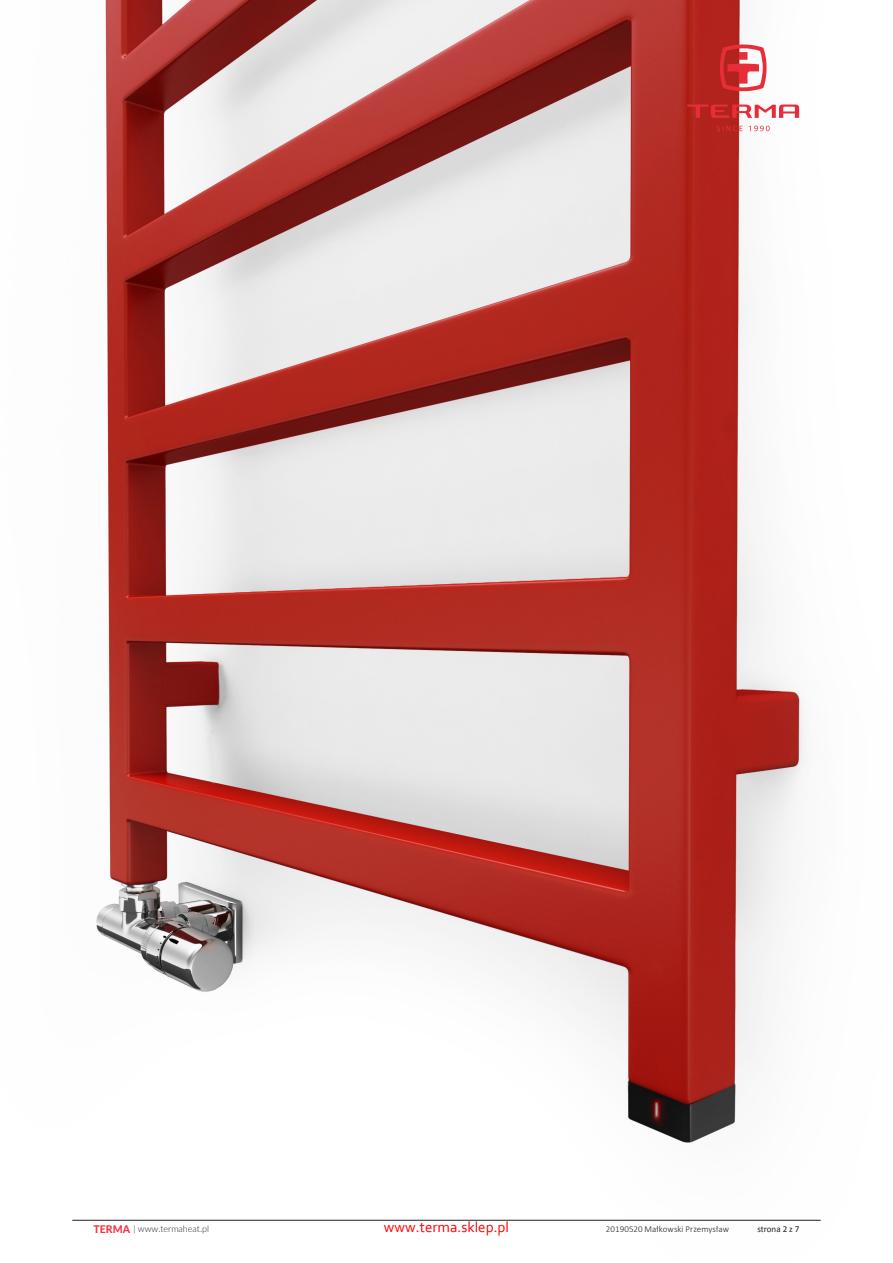
<style>
.page{position:relative;width:893px;height:1263px;background:#fff}
.page>*{position:absolute;margin:0;border:0;box-sizing:border-box;transform-origin:0 0}
.t1{font:15px "Corbel";color:#f00}
.t2{font:300 9px "Calibri";letter-spacing:.005em;color:#231f20}
.t3{font:300 9px "Lato";color:#231f20}
.t4{font:9px "Calibri";color:#231f20}
.s1{font-weight:800;font-size:10.5px;color:#ee3643}
</style>
<div class="page">
<img style="left:72px;top:0;width:749px;height:1220px">
<hr style="left:72px;top:1220px;width:749px;height:1px;background:#231f20">
<svg style="left:720px;top:44px;width:46px;height:47px"></svg>
<svg style="left:687px;top:105px;width:112px;height:13px"></svg>
<svg style="left:717px;top:126px;width:25px;height:5px"></svg>
<svg style="left:749px;top:126px;width:21px;height:5px"></svg>
<p class="t3" style="left:94px;top:1222px;width:117px"><span class="s1">TERMA</span> | www.termaheat.pl</p>
<h1 class="t1" style="left:384px;top:1218px;width:127px">www.terma.sklep.pl</h1>
<p class="t2" style="left:606px;top:1223px;width:125px">20190520 Małkowski Przemysław</p>
<p class="t4" style="left:757px;top:1223px;width:43px">strona 2 z 7</p>
</div>
